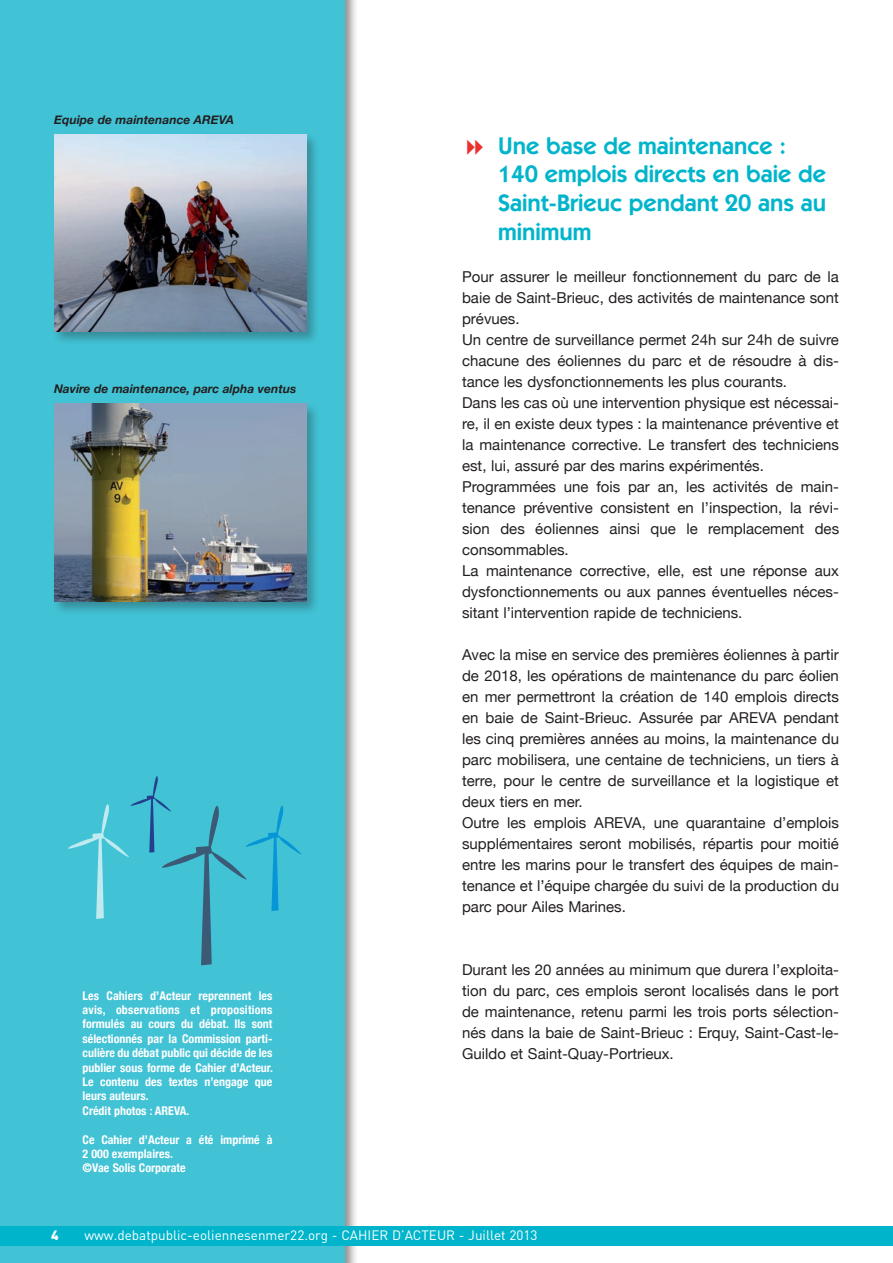
<style>
.page{position:relative;width:893px;height:1263px;background:#fff}
.page>*{position:absolute;margin:0;border:0;box-sizing:border-box;transform-origin:0 0}
.t1{font:600 24px/28.8px "Itc Kabel";color:#00b5cb}
.t2{font:15px/21px "Helvetica Neue";color:#231f20}
.t3{font:13.5px "DIN";color:#fff}
.t4{font:900 13.5px "DIN";color:#fff}
.t5{font:700 condensed 12px/14.4px "Helvetica Neue";color:#fff}
.t6{font:italic 700 12px "Helvetica Neue";color:#231f20}
</style>
<div class="page">
<div style="left:0;top:0;width:359px;height:1263px;background:#231f20;opacity:.5"></div>
<div style="left:0;top:0;width:344px;height:1263px;background:#41c2d5"></div>
<div style="left:0;top:1226px;width:893px;height:20px;background:#00b5cb"></div>
<div style="left:52px;top:132px;width:268px;height:214px;background:#231f20;opacity:.33"></div>
<img style="left:54px;top:134px;width:252px;height:198px">
<div style="left:52px;top:402px;width:268px;height:214px;background:#231f20;opacity:.33"></div>
<img style="left:54px;top:404px;width:252px;height:197px">
<svg style="left:68px;top:776px;width:234px;height:189px"></svg>
<p class="t6" style="left:54px;top:112px;width:182px">Equipe de maintenance AREVA</p>
<p class="t6" style="left:54px;top:381px;width:244px">Navire de maintenance, parc alpha ventus</p>
<p class="t5" style="left:83px;top:988px;width:192px">Les Cahiers d’Acteur reprennent les avis, observations et propositions formulés au cours du débat. Ils sont sélectionnés par la Commission parti&shy;culière du débat public qui décide de les publier sous forme de Cahier d’Acteur.<br>Le contenu des textes n’engage que leurs auteurs.<br>Crédit photos : AREVA.</p>
<p class="t5" style="left:83px;top:1132px;width:191px">Ce Cahier d’Acteur a été imprimé à<br>2 000 exemplaires.<br>©Vae Solis Corporate</p>
<h1 class="t1" style="left:498px;top:131px;width:330px">Une base de maintenance :<br>140 emplois directs en baie de<br>Saint-Brieuc pendant 20 ans au minimum</h1>
<p class="t2" style="left:462px;top:266px;width:379px">Pour assurer le meilleur fonctionnement du parc de la baie de Saint-Brieuc, des activités de maintenance sont prévues.<br>Un centre de surveillance permet 24h sur 24h de suivre chacune des éoliennes du parc et de résoudre à dis&shy;tance les dysfonctionnements les plus courants.<br>Dans les cas où une intervention physique est nécessai&shy;re, il en existe deux types : la maintenance préventive et la maintenance corrective. Le transfert des techniciens est, lui, assuré par des marins expérimentés.<br>Programmées une fois par an, les activités de main&shy;tenance préventive consistent en l’inspection, la révi&shy;sion des éoliennes ainsi que le remplacement des consommables.<br>La maintenance corrective, elle, est une réponse aux dysfonctionnements ou aux pannes éventuelles néces&shy;sitant l’intervention rapide de techniciens.</p>
<p class="t2" style="left:462px;top:644px;width:378px">Avec la mise en service des premières éoliennes à partir de 2018, les opérations de maintenance du parc éolien en mer permettront la création de 140 emplois directs en baie de Saint-Brieuc. Assurée par AREVA pendant les cinq premières années au moins, la maintenance du parc mobilisera, une centaine de techniciens, un tiers à terre, pour le centre de surveillance et la logistique et deux tiers en mer.<br>Outre les emplois AREVA, une quarantaine d’emplois supplémentaires seront mobilisés, répartis pour moitié entre les marins pour le transfert des équipes de main&shy;tenance et l’équipe chargée du suivi de la production du parc pour Ailes Marines.</p>
<p class="t2" style="left:462px;top:959px;width:378px;text-align:justify">Durant les 20 années au minimum que durera l’exploita&shy;tion du parc, ces emplois seront localisés dans le port de maintenance, retenu parmi les trois ports sélection&shy;nés dans la baie de Saint-Brieuc : Erquy, Saint-Cast-le-Guildo et Saint-Quay-Portrieux.</p>
<p class="t4" style="left:51px;top:1226px;width:9px">4</p>
<p class="t3" style="left:84px;top:1227px;width:455px">www.debatpublic-eoliennesenmer22.org - CAHIER D’ACTEUR - Juillet 2013</p>
</div>
